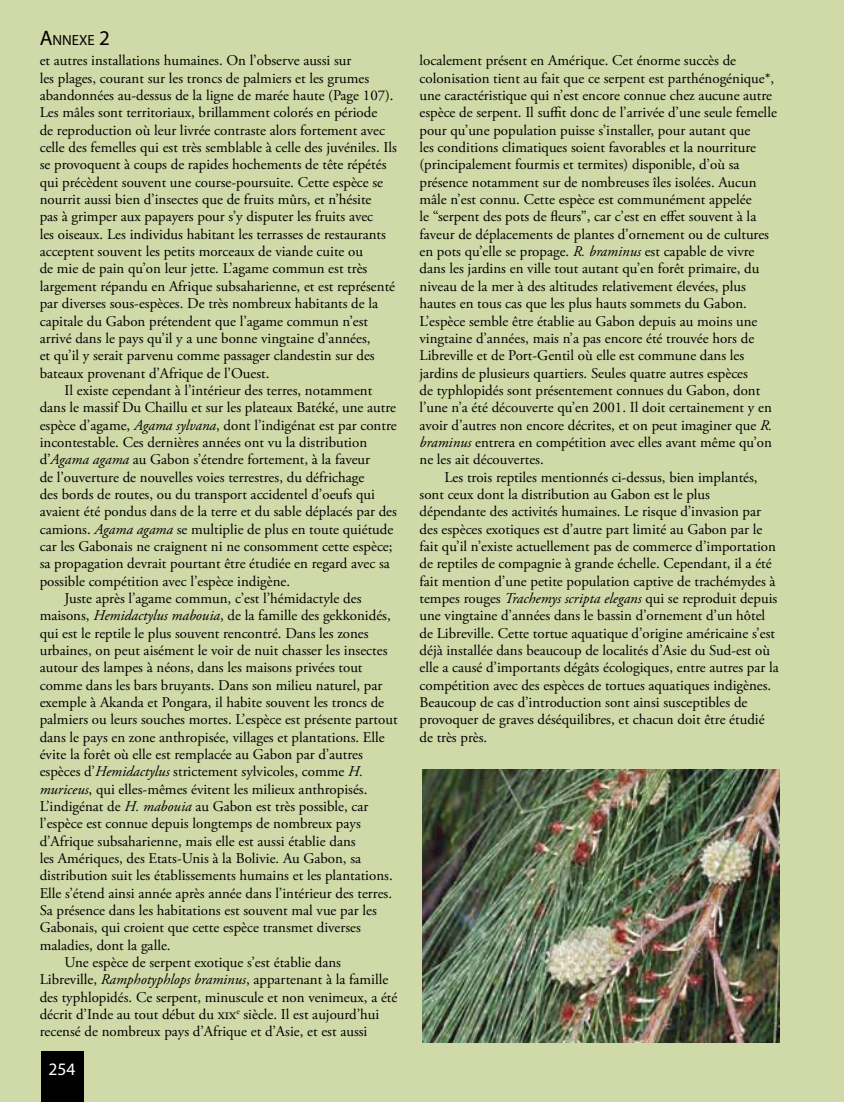
<style>
.page{position:relative;width:844px;height:1102px;background:#fff}
.page>*{position:absolute;margin:0;border:0;box-sizing:border-box;transform-origin:0 0}
.t1{font:17.5px "Myriad Pro";color:#fff}
.t2{font:14.88px/17.3px "Adobe Garamond Pro";color:#000}
.t3{font:14.7px "Myriad Pro";color:#000}
.s1{font-size:21px}
.s2{font-style:italic}
</style>
<div class="page">
<div style="left:0;top:0;width:843px;height:1101px;background:#d0d9a8"></div>
<img style="left:422px;top:769px;width:357px;height:273px">
<div style="left:41px;top:1051px;width:42px;height:50px;background:#000"></div>
<p class="t3" style="left:40px;top:31px;width:72px"><span class="s1">A</span>NNEXE <span class="s1">2</span></p>
<p class="t2" style="left:40px;top:53px;width:313px">et autres installations humaines. On l’observe aussi sur</p>
<p class="t2" style="left:40px;top:70px;width:331px">les plages, courant sur les troncs de palmiers et les grumes</p>
<p class="t2" style="left:40px;top:87px;width:355px">abandonnées au-dessus de la ligne de marée haute (Page 107).</p>
<p class="t2" style="left:40px;top:104px;width:339px">Les mâles sont territoriaux, brillamment colorés en période</p>
<p class="t2" style="left:40px;top:122px;width:347px">de reproduction où leur livrée contraste alors fortement avec</p>
<p class="t2" style="left:40px;top:139px;width:358px">celle des femelles qui est très semblable à celle des juvéniles. Ils</p>
<p class="t2" style="left:40px;top:156px;width:348px">se provoquent à coups de rapides hochements de tête répétés</p>
<p class="t2" style="left:40px;top:174px;width:345px">qui précèdent souvent une course-poursuite. Cette espèce se</p>
<p class="t2" style="left:40px;top:191px;width:333px">nourrit aussi bien d’insectes que de fruits mûrs, et n’hésite</p>
<p class="t2" style="left:40px;top:208px;width:335px">pas à grimper aux papayers pour s’y disputer les fruits avec</p>
<p class="t2" style="left:40px;top:226px;width:347px">les oiseaux. Les individus habitant les terrasses de restaurants</p>
<p class="t2" style="left:40px;top:243px;width:325px">acceptent souvent les petits morceaux de viande cuite ou</p>
<p class="t2" style="left:40px;top:260px;width:329px">de mie de pain qu’on leur jette. L’agame commun est très</p>
<p class="t2" style="left:40px;top:278px;width:357px">largement répandu en Afrique subsaharienne, et est représenté</p>
<p class="t2" style="left:40px;top:295px;width:340px">par diverses sous-espèces. De très nombreux habitants de la</p>
<p class="t2" style="left:40px;top:312px;width:330px">capitale du Gabon prétendent que l’agame commun n’est</p>
<p class="t2" style="left:40px;top:330px;width:332px">arrivé dans le pays qu’il y a une bonne vingtaine d’années,</p>
<p class="t2" style="left:40px;top:347px;width:336px">et qu’il y serait parvenu comme passager clandestin sur des</p>
<p class="t2" style="left:40px;top:364px;width:231px">bateaux provenant d’Afrique de l’Ouest.</p>
<p class="t2" style="left:64px;top:382px;width:309px">Il existe cependant à l’intérieur des terres, notamment</p>
<p class="t2" style="left:40px;top:399px;width:358px">dans le massif Du Chaillu et sur les plateaux Batéké, une autre</p>
<p class="t2" style="left:40px;top:416px;width:358px">espèce d’agame, <span class="s2">Agama sylvana</span>, dont l’indigénat est par contre</p>
<p class="t2" style="left:40px;top:434px;width:329px">incontestable. Ces dernières années ont vu la distribution</p>
<p class="t2" style="left:40px;top:451px;width:332px">d’<span class="s2">Agama agama</span> au Gabon s’étendre fortement, à la faveur</p>
<p class="t2" style="left:40px;top:468px;width:326px">de l’ouverture de nouvelles voies terrestres, du défrichage</p>
<p class="t2" style="left:40px;top:486px;width:336px">des bords de routes, ou du transport accidentel d’oeufs qui</p>
<p class="t2" style="left:40px;top:503px;width:358px">avaient été pondus dans de la terre et du sable déplacés par des</p>
<p class="t2" style="left:40px;top:520px;width:355px">camions. <span class="s2">Agama agama</span> se multiplie de plus en toute quiétude</p>
<p class="t2" style="left:40px;top:538px;width:354px">car les Gabonais ne craignent ni ne consomment cette espèce;</p>
<p class="t2" style="left:40px;top:555px;width:351px">sa propagation devrait pourtant être étudiée en regard avec sa</p>
<p class="t2" style="left:40px;top:572px;width:252px">possible compétition avec l’espèce indigène.</p>
<p class="t2" style="left:64px;top:590px;width:298px">Juste après l’agame commun, c’est l’hémidactyle des</p>
<p class="t2" style="left:40px;top:607px;width:352px">maisons, <span class="s2">Hemidactylus mabouia</span>, de la famille des gekkonidés,</p>
<p class="t2" style="left:40px;top:624px;width:330px">qui est le reptile le plus souvent rencontré. Dans les zones</p>
<p class="t2" style="left:40px;top:642px;width:349px">urbaines, on peut aisément le voir de nuit chasser les insectes</p>
<p class="t2" style="left:40px;top:659px;width:324px">autour des lampes à néons, dans les maisons privées tout</p>
<p class="t2" style="left:40px;top:676px;width:344px">comme dans les bars bruyants. Dans son milieu naturel, par</p>
<p class="t2" style="left:40px;top:694px;width:346px">exemple à Akanda et Pongara, il habite souvent les troncs de</p>
<p class="t2" style="left:40px;top:711px;width:359px">palmiers ou leurs souches mortes. L’espèce est présente partout</p>
<p class="t2" style="left:40px;top:728px;width:346px">dans le pays en zone anthropisée, villages et plantations. Elle</p>
<p class="t2" style="left:40px;top:746px;width:325px">évite la forêt où elle est remplacée au Gabon par d’autres</p>
<p class="t2" style="left:40px;top:763px;width:325px">espèces d’<span class="s2">Hemidactylus</span> strictement sylvicoles, comme <span class="s2">H.</span></p>
<p class="t2" style="left:40px;top:780px;width:329px"><span class="s2">muriceus</span>, qui elles-mêmes évitent les milieux anthropisés.</p>
<p class="t2" style="left:40px;top:798px;width:330px">L’indigénat de <span class="s2">H. mabouia</span> au Gabon est très possible, car</p>
<p class="t2" style="left:40px;top:815px;width:322px">l’espèce est connue depuis longtemps de nombreux pays</p>
<p class="t2" style="left:40px;top:832px;width:317px">d’Afrique subsaharienne, mais elle est aussi établie dans</p>
<p class="t2" style="left:40px;top:850px;width:323px">les Amériques, des Etats-Unis à la Bolivie. Au Gabon, sa</p>
<p class="t2" style="left:40px;top:867px;width:354px">distribution suit les établissements humains et les plantations.</p>
<p class="t2" style="left:40px;top:884px;width:354px">Elle s’étend ainsi année après année dans l’intérieur des terres.</p>
<p class="t2" style="left:40px;top:902px;width:338px">Sa présence dans les habitations est souvent mal vue par les</p>
<p class="t2" style="left:40px;top:919px;width:322px">Gabonais, qui croient que cette espèce transmet diverses</p>
<p class="t2" style="left:40px;top:936px;width:132px">maladies, dont la galle.</p>
<p class="t2" style="left:64px;top:954px;width:278px">Une espèce de serpent exotique s’est établie dans</p>
<p class="t2" style="left:40px;top:971px;width:350px">Libreville, <span class="s2">Ramphotyphlops braminus</span>, appartenant à la famille</p>
<p class="t2" style="left:40px;top:988px;width:359px">des typhlopidés. Ce serpent, minuscule et non venimeux, a été</p>
<p class="t2" style="left:40px;top:1006px;width:341px">décrit d’Inde au tout début du xix<sup>e</sup> siècle. Il est aujourd’hui</p>
<p class="t2" style="left:40px;top:1023px;width:329px">recensé de nombreux pays d’Afrique et d’Asie, et est aussi</p>
<p class="t1" style="left:49px;top:1058px;width:28px">254</p>
<p class="t2" style="left:419px;top:52px;width:359px">localement présent en Amérique. Cet énorme succès de colonisation tient au fait que ce serpent est parthénogénique*, une caractéristique qui n’est encore connue chez aucune autre espèce de serpent. Il suffit donc de l’arrivée d’une seule femelle pour qu’une population puisse s’installer, pour autant que<br>les conditions climatiques soient favorables et la nourriture (principalement fourmis et termites) disponible, d’où sa présence notamment sur de nombreuses îles isolées. Aucun mâle n’est connu. Cette espèce est communément appelée<br>le “serpent des pots de fleurs”, car c’est en effet souvent à la faveur de déplacements de plantes d’ornement ou de cultures en pots qu’elle se propage. <span class="s2">R. braminus</span> est capable de vivre dans les jardins en ville tout autant qu’en forêt primaire, du niveau de la mer à des altitudes relativement élevées, plus hautes en tous cas que les plus hauts sommets du Gabon.<br>L’espèce semble être établie au Gabon depuis au moins une vingtaine d’années, mais n’a pas encore été trouvée hors de Libreville et de Port-Gentil où elle est commune dans les jardins de plusieurs quartiers. Seules quatre autres espèces<br>de typhlopidés sont présentement connues du Gabon, dont l’une n’a été découverte qu’en 2001. Il doit certainement y en avoir d’autres non encore décrites, et on peut imaginer que <span class="s2">R. braminus</span> entrera en compétition avec elles avant même qu’on ne les ait découvertes.</p>
<p class="t2" style="left:419px;top:468px;width:361px;text-indent:25px">Les trois reptiles mentionnés ci-dessus, bien implantés, sont ceux dont la distribution au Gabon est le plus dépendante des activités humaines. Le risque d’invasion par des espèces exotiques est d’autre part limité au Gabon par le fait qu’il n’existe actuellement pas de commerce d’importation de reptiles de compagnie à grande échelle. Cependant, il a été fait mention d’une petite population captive de trachémydes à tempes rouges <span class="s2">Trachemys scripta elegans</span> qui se reproduit depuis une vingtaine d’années dans le bassin d’ornement d’un hôtel de Libreville. Cette tortue aquatique d’origine américaine s’est déjà installée dans beaucoup de localités d’Asie du Sud-est où elle a causé d’importants dégâts écologiques, entre autres par la compétition avec des espèces de tortues aquatiques indigènes.<br>Beaucoup de cas d’introduction sont ainsi susceptibles de provoquer de graves déséquilibres, et chacun doit être étudié de très près.</p>
</div>
